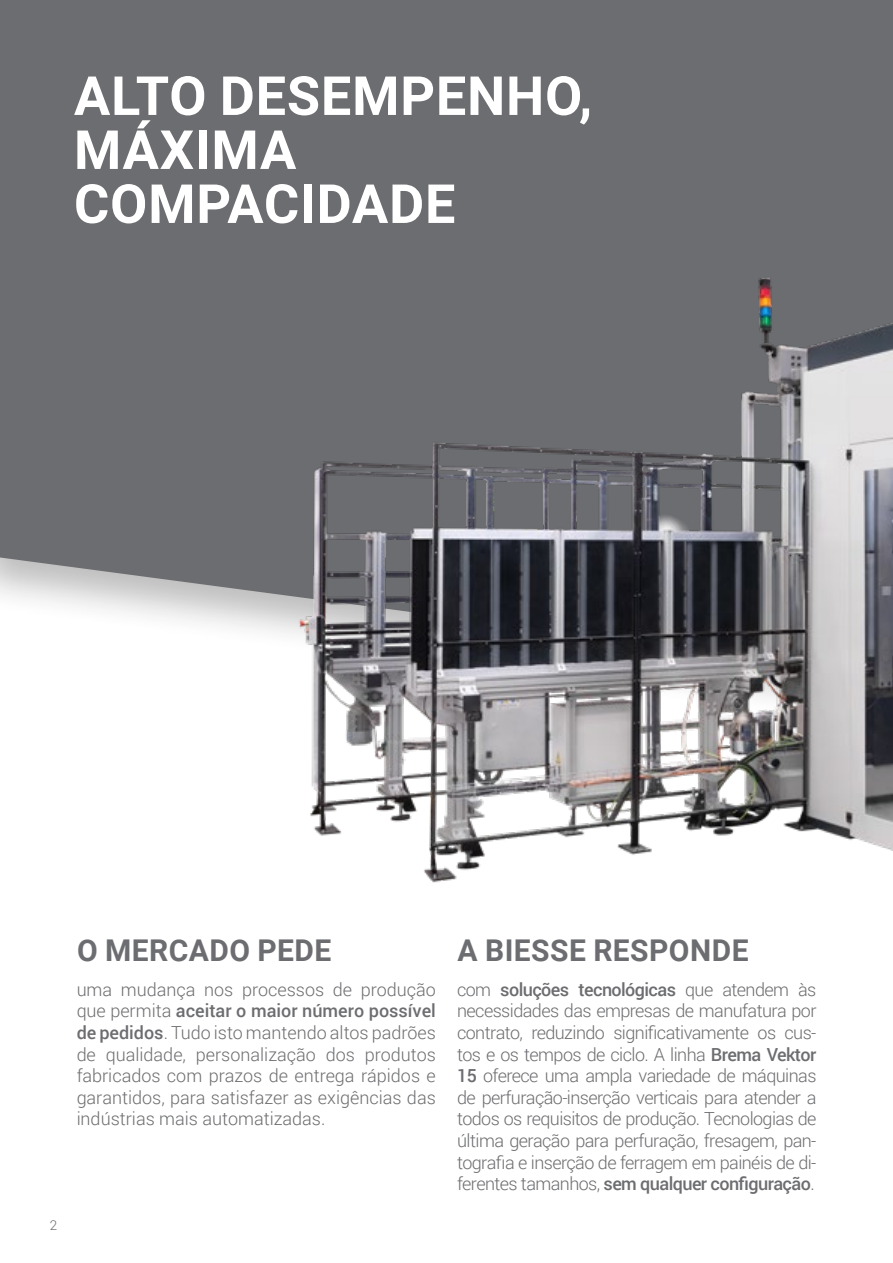
<style>
.page{position:relative;width:893px;height:1263px;background:#fff}
.page>*{position:absolute;margin:0;border:0;box-sizing:border-box;transform-origin:0 0}
.t1{font:700 54px/54px "Roboto";letter-spacing:.015em;color:#fff}
.t2{font:700 30px "Roboto";letter-spacing:.015em;color:#6c6d70}
.t3{font:300 18px/21.6px "Roboto";letter-spacing:-.02em;color:#6c6d70;text-align:justify}
.t4{font:300 13.5px "Roboto";color:#6c6d70}
.s1{font-weight:500}
</style>
<div class="page">
<div style="left:0;top:0;width:893px;height:632px;background:#6c6d70"></div>
<img style="left:275px;top:255px;width:618px;height:628px">
<p class="t1" style="left:74px;top:67px;width:520px">ALTO DESEMPENHO,<br>MÁXIMA<br>COMPACIDADE</p>
<h2 class="t2" style="left:77px;top:930px;width:256px">O MERCADO PEDE</h2>
<p class="t3" style="left:77px;top:978px;width:361px">uma mudança nos processos de produção que permita <span class="s1">aceitar o maior número possível de pedidos</span>. Tudo isto mantendo altos padrões de qualidade, personalização dos produtos fabricados com prazos de entrega rápidos e garantidos, para satisfazer as exigências das indústrias mais automatizadas.</p>
<p class="t4" style="left:50px;top:1215px;width:9px">2</p>
<h2 class="t2" style="left:458px;top:930px;width:292px">A BIESSE RESPONDE</h2>
<p class="t3" style="left:457px;top:978px;width:361px">com <span class="s1">soluções tecnológicas</span> que atendem às necessidades das empresas de manufatura por contrato, reduzindo significativamente os cus&shy;tos e os tempos de ciclo. A linha <span class="s1">Brema Vektor 15</span> oferece uma ampla variedade de máquinas de perfuração-inserção verticais para atender a todos os requisitos de produção. Tecnologias de última geração para perfuração, fresagem, pan&shy;tografia e inserção de ferragem em painéis de di&shy;ferentes tamanhos, <span class="s1">sem qualquer configuração</span>.</p>
</div>
